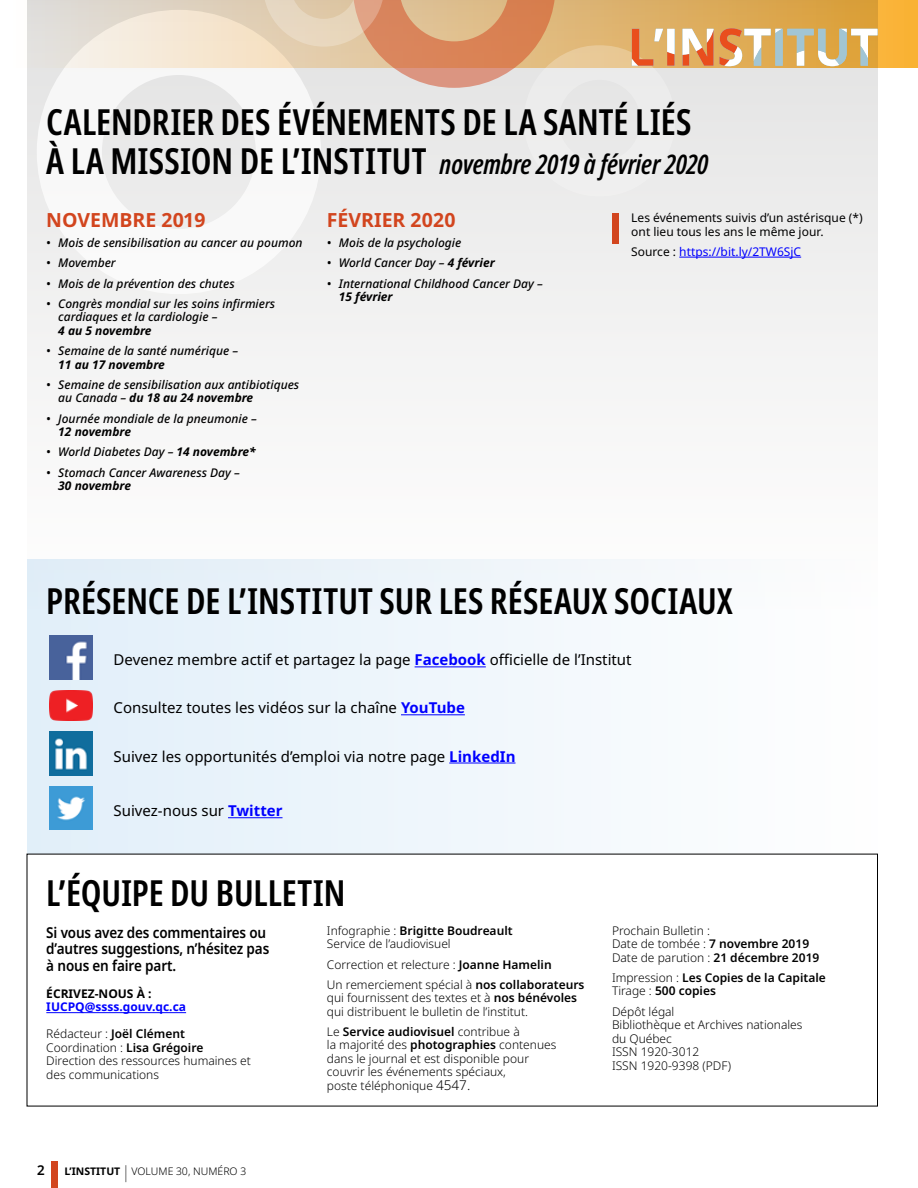
<style>
.page{position:relative;width:918px;height:1188px;background:#fff}
.page>*{position:absolute;margin:0;border:0;box-sizing:border-box;transform-origin:0 0}
.t1{font:600 extra-condensed 36px "Noto Sans";color:#000}
.t2{font:italic 600 extra-condensed 27px "Noto Sans";letter-spacing:-.01em;color:#000}
.t3{font:700 19.5px "Noto Sans";color:#d2451e}
.t4{font:15px "Noto Sans";color:#000}
.t5{font:600 15px/16.5px "Noto Sans";letter-spacing:-.01em;color:#000;scale:.9 1}
.t6{font:600 13.5px "Noto Sans";color:#000}
.t7{font:300 12px/13.5px "Noto Sans";color:#000}
.t8{font:italic 500 12px/13.5px "Noto Sans";color:#000}
.t9{font:12px/13.5px "Noto Sans";color:#000}
.t10{font:italic 700 12px "Noto Sans";color:#000}
.t11{font:600 12px/13.5px "Noto Sans";color:#000}
.t12{font:12px "Noto Sans";color:#00f}
.t13{font:700 12px "Noto Sans";color:#00f}
.t14{font:700 12px "Noto Sans";color:#000}
.t15{font:300 10.5px "Noto Sans";color:#000}
.s1{font-style:normal;font-size:36px}
.s2{font-weight:700}
.s3{color:#000}
.s4{font-weight:700;color:#00f}
.s5{font-weight:600}
.s6{font-size:13.5px}
.s7{font-weight:300}
.s8{font-size:16.8px}
</style>
<div class="page">
<div style="left:27px;top:0;width:851px;height:608px;background:#f5f5f5"></div>
<svg style="left:37px;top:67px;width:226px;height:110px;fill:#eaeaea"></svg>
<div style="left:27px;top:560px;width:851px;height:294px;background:linear-gradient(to right,#e1eef9,#fefefe)"></div>
<hr style="left:46px;top:1012px;width:140px;height:1px;background:#00f">
<div style="left:612px;top:213px;width:6px;height:31px;background:#d2451e"></div>
<hr style="left:679px;top:257px;width:122px;height:1px;background:#00f">
<img style="left:49px;top:636px;width:44px;height:43px">
<hr style="left:415px;top:667px;width:71px;height:1px;background:#00f">
<img style="left:49px;top:690px;width:43px;height:31px">
<hr style="left:401px;top:714px;width:64px;height:1px;background:#00f">
<img style="left:49px;top:731px;width:44px;height:45px">
<hr style="left:449px;top:763px;width:67px;height:1px;background:#00f">
<img style="left:49px;top:786px;width:43px;height:44px">
<hr style="left:228px;top:817px;width:55px;height:1px;background:#00f">
<svg style="left:27px;top:0;width:891px;height:67px;background:#eddabb"></svg>
<svg style="left:263px;top:0;width:614px;height:177px"></svg>
<div style="left:51px;top:1161px;width:7px;height:27px;background:#d2451e"></div>
<h1 class="t1" style="left:46px;top:96px;width:647px">CALENDRIER DES ÉVÉNEMENTS DE LA SANTÉ LIÉS</h1>
<h2 class="t2" style="left:46px;top:145px;width:664px"><span class="s1">À LA MISSION DE L’INSTITUT</span> novembre 2019 à février 2020</h2>
<h3 class="t3" style="left:46px;top:206px;width:161px">NOVEMBRE 2019</h3>
<p class="t8" style="left:46px;top:236px;width:258px">• Mois de sensibilisation au cancer au poumon</p>
<p class="t8" style="left:46px;top:257px;width:71px">• Movember</p>
<p class="t8" style="left:46px;top:277px;width:190px">• Mois de la prévention des chutes</p>
<p class="t8" style="left:58px;top:297px;width:218px;text-indent:-12px">• Congrès mondial sur les soins infirmiers cardiaques et la cardiologie –</p>
<p class="t10" style="left:58px;top:322px;width:95px">4 au 5 novembre</p>
<p class="t8" style="left:46px;top:344px;width:193px">• Semaine de la santé numérique –</p>
<p class="t10" style="left:58px;top:356px;width:108px">11 au 17 novembre</p>
<p class="t8" style="left:58px;top:378px;width:242px;text-indent:-12px">• Semaine de sensibilisation aux antibiotiques au Canada – <span class="s2">du 18 au 24 novembre</span></p>
<p class="t8" style="left:46px;top:412px;width:212px">• Journée mondiale de la pneumonie –</p>
<p class="t10" style="left:58px;top:423px;width:74px">12 novembre</p>
<p class="t8" style="left:46px;top:446px;width:211px">• World Diabetes Day – <span class="s2">14 novembre*</span></p>
<p class="t8" style="left:46px;top:466px;width:195px">• Stomach Cancer Awareness Day –</p>
<p class="t10" style="left:58px;top:477px;width:74px">30 novembre</p>
<h3 class="t3" style="left:327px;top:206px;width:131px">FÉVRIER 2020</h3>
<p class="t8" style="left:327px;top:236px;width:136px">• Mois de la psychologie</p>
<p class="t8" style="left:327px;top:257px;width:169px">• World Cancer Day – <span class="s2">4 février</span></p>
<p class="t8" style="left:327px;top:277px;width:217px">• International Childhood Cancer Day –</p>
<p class="t10" style="left:339px;top:288px;width:55px">15 février</p>
<p class="t9" style="left:631px;top:211px;width:233px">Les événements suivis d’un astérisque (*) ont lieu tous les ans le même jour.</p>
<p class="t12" style="left:631px;top:243px;width:171px"><span class="s3">Source :</span> https://bit.ly/2TW6SjC</p>
<h1 class="t1" style="left:46px;top:575px;width:688px">PRÉSENCE DE L’INSTITUT SUR LES RÉSEAUX SOCIAUX</h1>
<p class="t4" style="left:114px;top:649px;width:520px">Devenez membre actif et partagez la page <span class="s4">Facebook</span> officielle de l’Institut</p>
<p class="t4" style="left:114px;top:697px;width:353px">Consultez toutes les vidéos sur la chaîne <span class="s4">YouTube</span></p>
<p class="t4" style="left:114px;top:746px;width:403px">Suivez les opportunités d’emploi via notre page <span class="s4">LinkedIn</span></p>
<p class="t4" style="left:114px;top:800px;width:170px">Suivez-nous sur <span class="s4">Twitter</span></p>
<h1 class="t1" style="left:46px;top:868px;width:301px">L’ÉQUIPE DU BULLETIN</h1>
<p class="t5" style="left:46px;top:925px;width:249px">Si vous avez des commentaires ou d’autres suggestions, n’hésitez pas à nous en faire part.</p>
<p class="t14" style="left:46px;top:985px;width:107px">ÉCRIVEZ-NOUS À :</p>
<p class="t13" style="left:46px;top:999px;width:141px">IUCPQ@ssss.gouv.qc.ca</p>
<p class="t7" style="left:46px;top:1028px;width:206px">Rédacteur : <span class="s5">Joël Clément<br></span>Coordination : <span class="s5">Lisa Grégoire<br></span>Direction des ressources humaines et des communications</p>
<p class="t7" style="left:327px;top:924px;width:187px">Infographie : <span class="s5">Brigitte Boudreault<br></span>Service de l’audiovisuel</p>
<p class="t7" style="left:327px;top:954px;width:259px;line-height:20.2px">Correction et relecture : <span class="s5">Joanne Hamelin<br></span>Un remerciement spécial à <span class="s5">nos collaborateurs</span></p>
<p class="t7" style="left:327px;top:991px;width:252px">qui fournissent des textes et à <span class="s5">nos bénévoles </span>qui distribuent le bulletin de l’institut.</p>
<p class="t7" style="left:327px;top:1025px;width:231px">Le <span class="s5">Service audiovisuel</span> contribue à<br>la majorité des <span class="s5">photographies</span> contenues dans le journal et est disponible pour couvrir les événements spéciaux,<br>poste téléphonique <span class="s6">4547.</span></p>
<p class="t7" style="left:612px;top:924px;width:209px">Prochain Bulletin :<br>Date de tombée : <span class="s5">7 novembre 2019<br></span>Date de parution : <span class="s5">21 décembre 2019</span></p>
<p class="t11" style="left:612px;top:971px;width:215px"><span class="s7">Impression :</span> Les Copies de la Capitale<br><span class="s7">Tirage :</span> 500 copies</p>
<p class="t7" style="left:612px;top:1005px;width:192px">Dépôt légal<br>Bibliothèque et Archives nationales du Québec<br>ISSN 1920-3012<br>ISSN 1920-9398 (PDF)</p>
<p class="t6" style="left:37px;top:1161px;width:9px">2</p>
<p class="t15" style="left:64px;top:1164px;width:183px"><span class="s2">L’INSTITUT</span> <span class="s8">|</span> VOLUME 30, NUMÉRO 3</p>
</div>
